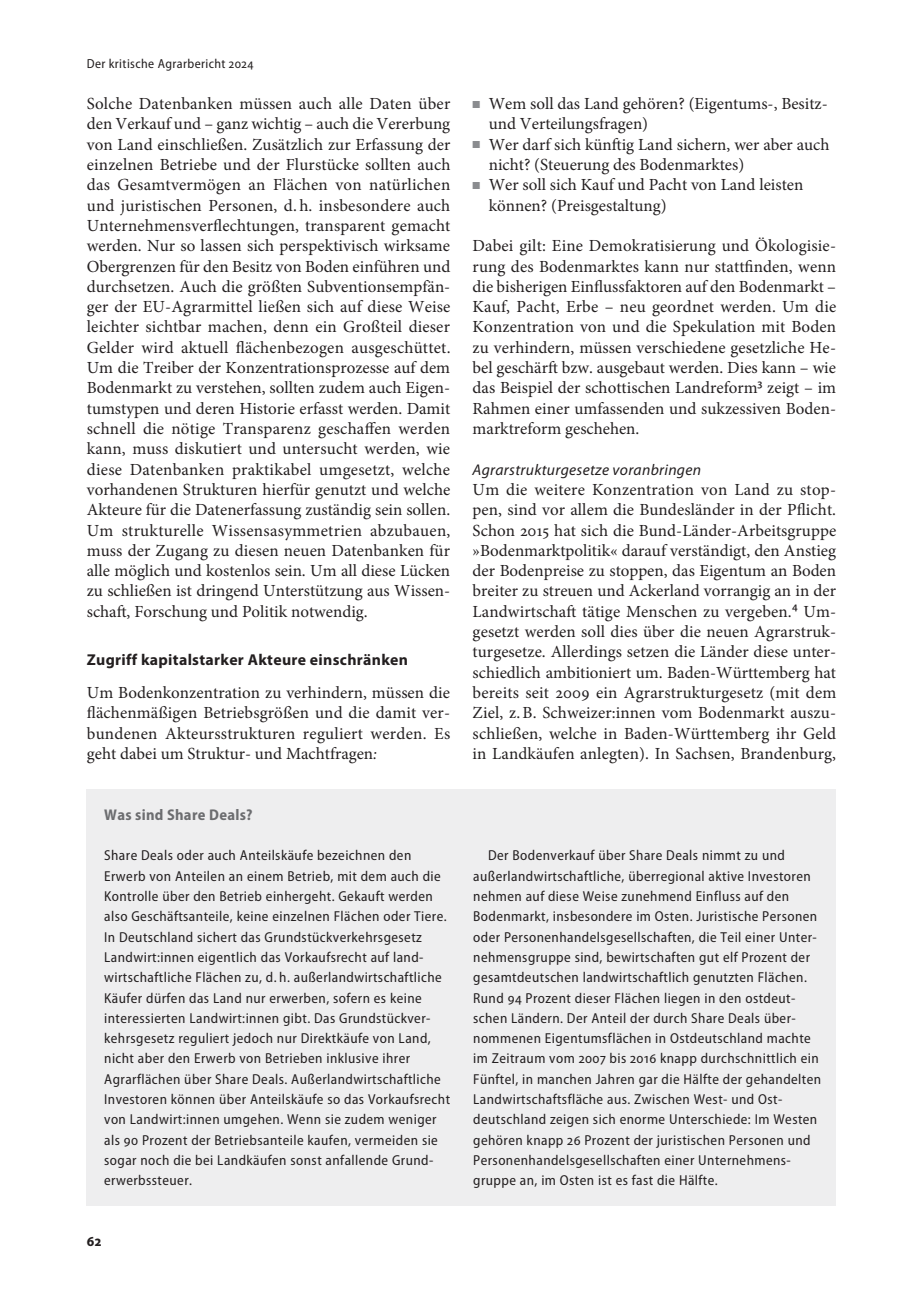
<style>
.page{position:relative;width:918px;height:1315px;background:#fff}
.page>*{position:absolute;margin:0;border:0;box-sizing:border-box;transform-origin:0 0}
.t1{font:16.97px/20.3px "Minion Pro";color:#231f20;text-align:justify}
.t2{font:700 15.75px "Myriad Pro";letter-spacing:.02em;color:#231f20}
.t3{font:italic 15.58px "Myriad Pro";letter-spacing:.02em;color:#231f20}
.t4{font:700 semi-condensed 15.58px "Myriad Pro";letter-spacing:.02em;color:#6c6d70}
.t5{font:700 semi-condensed 14.88px "Myriad Pro";color:#231f20}
.t6{font:semi-condensed 14.35px/20.3px "Myriad Pro";letter-spacing:.03em;color:#231f20}
.t7{font:semi-condensed 13.12px "Myriad Pro";letter-spacing:.03em;color:#231f20}
.s1{font-style:italic}
.s2{color:#8a8c8f}
.s3{font-family:"Myriad Pro";font-stretch:semi-condensed;font-size:17.5px}
</style>
<div class="page">
<div style="left:87px;top:789px;width:749px;height:416px;background:#eeeeef"></div>
<p class="t7" style="left:87px;top:57px;width:168px">Der kritische Agrarbericht 2024</p>
<p class="t1" style="left:87px;top:94px;width:365px">Solche Datenbanken müssen auch alle Daten über den Verkauf und – ganz wichtig – auch die Vererbung von Land einschließen. Zusätzlich zur Erfassung der einzelnen Betriebe und der Flurstücke sollten auch das Gesamtvermögen an Flächen von natürlichen und juristischen Personen, d. h. insbesondere auch Unternehmensverflechtungen, transparent gemacht werden. Nur so lassen sich perspektivisch wirksame Obergrenzen für den Besitz von Boden einführen und durchsetzen. Auch die größten Subventionsempfän&shy;ger der EU-Agrarmittel ließen sich auf diese Weise leichter sichtbar machen, denn ein Großteil dieser Gelder wird aktuell flächenbezogen ausgeschüttet.<br>Um die Treiber der Konzentrationsprozesse auf dem Bodenmarkt zu verstehen, sollten zudem auch Eigen&shy;tumstypen und deren Historie erfasst werden. Damit schnell die nötige Transparenz geschaffen werden kann, muss diskutiert und untersucht werden, wie diese Datenbanken praktikabel umgesetzt, welche vorhandenen Strukturen hierfür genutzt und welche Akteure für die Datenerfassung zuständig sein sollen.<br>Um strukturelle Wissensasymmetrien abzubauen, muss der Zugang zu diesen neuen Datenbanken für alle möglich und kostenlos sein. Um all diese Lücken zu schließen ist dringend Unterstützung aus Wissen&shy;schaft, Forschung und Politik notwendig.</p>
<p class="t2" style="left:87px;top:651px;width:323px">Zugriff kapitalstarker Akteure einschränken</p>
<p class="t1" style="left:87px;top:682px;width:365px">Um Bodenkonzentration zu verhindern, müssen die flächenmäßigen Betriebsgrößen und die damit ver&shy;bundenen Akteursstrukturen reguliert werden. Es geht dabei um Struktur- und Machtfragen<span class="s1">:</span></p>
<p class="t1" style="left:489px;top:94px;width:338px;text-indent:-16px"><span class="s2">■</span> Wem soll das Land gehören? (Eigentums-, Besitz&shy;und Verteilungsfragen)</p>
<p class="t1" style="left:489px;top:134px;width:342px;text-indent:-16px"><span class="s2">■</span> Wer darf sich künftig Land sichern, wer aber auch nicht? (Steuerung des Bodenmarktes)</p>
<p class="t1" style="left:489px;top:175px;width:316px;text-indent:-16px"><span class="s2">■</span> Wer soll sich Kauf und Pacht von Land leisten können? (Preisgestaltung)</p>
<p class="t1" style="left:472px;top:236px;width:365px">Dabei gilt: Eine Demokratisierung und Ökologisie&shy;rung des Bodenmarktes kann nur stattfinden, wenn die bisherigen Einflussfaktoren auf den Bodenmarkt – Kauf, Pacht, Erbe – neu geordnet werden. Um die Konzentration von und die Spekulation mit Boden zu verhindern, müssen verschiedene gesetzliche He&shy;bel geschärft bzw. ausgebaut werden. Dies kann – wie das Beispiel der schottischen Landreform<span class="s3">3</span> zeigt – im Rahmen einer umfassenden und sukzessiven Boden&shy;marktreform geschehen.</p>
<p class="t3" style="left:472px;top:461px;width:230px">Agrarstrukturgesetze voranbringen</p>
<p class="t1" style="left:472px;top:479px;width:365px">Um die weitere Konzentration von Land zu stop&shy;pen, sind vor allem die Bundesländer in der Pflicht.<br>Schon 2015 hat sich die Bund-Länder-Arbeitsgruppe »Bodenmarktpolitik« darauf verständigt, den Anstieg der Bodenpreise zu stoppen, das Eigentum an Boden breiter zu streuen und Ackerland vorrangig an in der Landwirtschaft tätige Menschen zu vergeben.<span class="s3">4</span> Um&shy;gesetzt werden soll dies über die neuen Agrarstruk&shy;turgesetze. Allerdings setzen die Länder diese unter&shy;schiedlich ambitioniert um. Baden-Württemberg hat bereits seit 2009 ein Agrarstrukturgesetz (mit dem Ziel, z.B. Schweizer:innen vom Bodenmarkt auszu&shy;schließen, welche in Baden-Württemberg ihr Geld in Landkäufen anlegten). In Sachsen, Brandenburg,</p>
<p class="t4" style="left:104px;top:806px;width:150px">Was sind Share Deals?</p>
<p class="t6" style="left:104px;top:846px;width:347px">Share Deals oder auch Anteilskäufe bezeichnen den Erwerb von Anteilen an einem Betrieb, mit dem auch die Kontrolle über den Betrieb einhergeht. Gekauft werden also Geschäftsanteile, keine einzelnen Flächen oder Tiere.<br>In Deutschland sichert das Grundstückverkehrsgesetz Landwirt:innen eigentlich das Vorkaufsrecht auf land&shy;wirtschaftliche Flächen zu, d. h. außerlandwirtschaftliche Käufer dürfen das Land nur erwerben, sofern es keine interessierten Landwirt:innen gibt. Das Grundstückver&shy;kehrsgesetz reguliert jedoch nur Direktkäufe von Land, nicht aber den Erwerb von Betrieben inklusive ihrer Agrarflächen über Share Deals. Außerlandwirtschaftliche Investoren können über Anteilskäufe so das Vorkaufsrecht von Landwirt:innen umgehen. Wenn sie zudem weniger als 90 Prozent der Betriebsanteile kaufen, vermeiden sie sogar noch die bei Landkäufen sonst anfallende Grund&shy;erwerbssteuer.</p>
<p class="t6" style="left:473px;top:846px;width:349px;text-indent:15px">Der Bodenverkauf über Share Deals nimmt zu und außerlandwirtschaftliche, überregional aktive Investoren nehmen auf diese Weise zunehmend Einfluss auf den Bodenmarkt, insbesondere im Osten. Juristische Personen oder Personenhandelsgesellschaften, die Teil einer Unter&shy;nehmensgruppe sind, bewirtschaften gut elf Prozent der gesamtdeutschen landwirtschaftlich genutzten Flächen.<br>Rund 94 Prozent dieser Flächen liegen in den ostdeut&shy;schen Ländern. Der Anteil der durch Share Deals über&shy;nommenen Eigentumsflächen in Ostdeutschland machte im Zeitraum vom 2007 bis 2016 knapp durchschnittlich ein Fünftel, in manchen Jahren gar die Hälfte der gehandelten Landwirtschaftsfläche aus. Zwischen West- und Ost&shy;deutschland zeigen sich enorme Unterschiede: Im Westen gehören knapp 26 Prozent der juristischen Personen und Personenhandelsgesellschaften einer Unternehmens&shy;gruppe an, im Osten ist es fast die Hälfte.</p>
<p class="t5" style="left:87px;top:1233px;width:16px">62</p>
</div>
